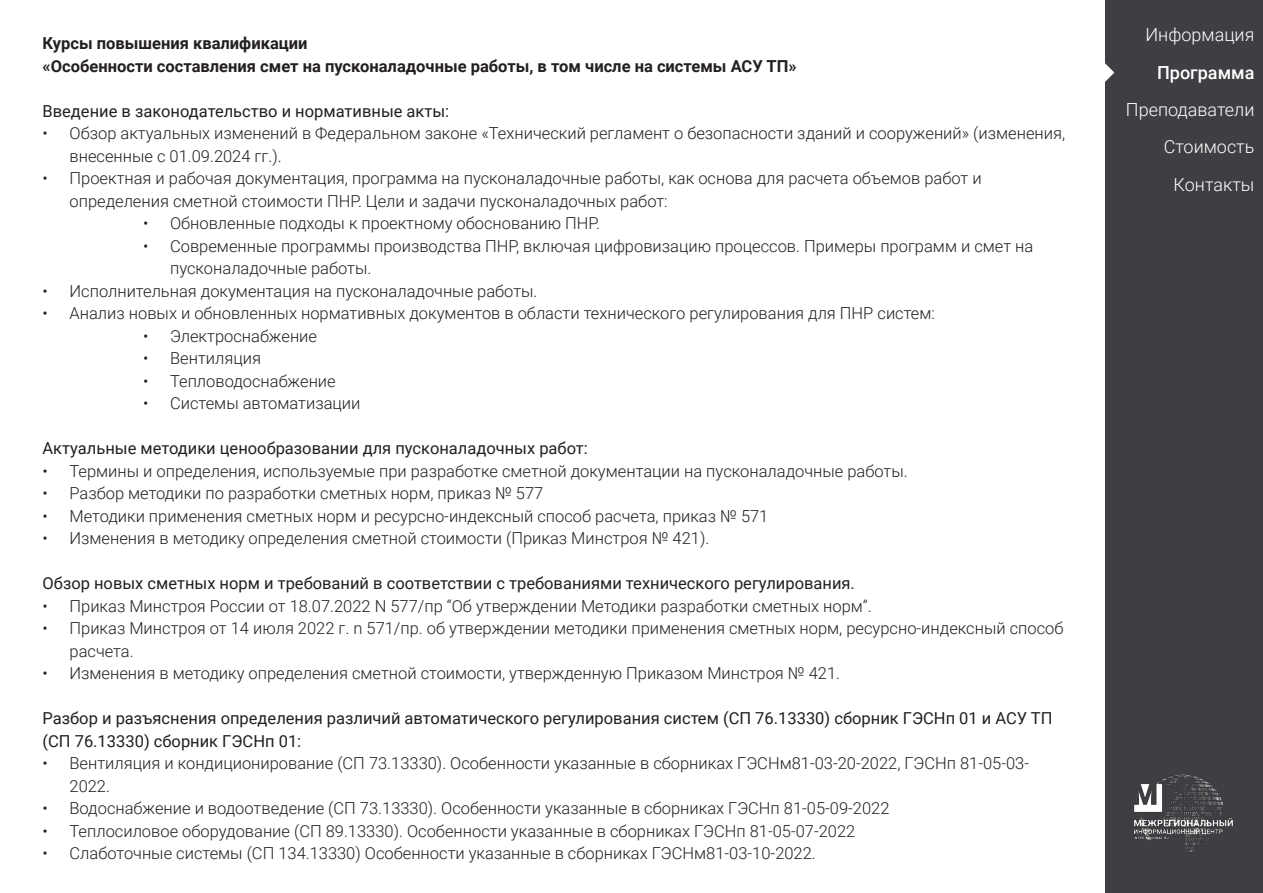
<style>
.page{position:relative;width:1263px;height:893px;background:#fff}
.page>*{position:absolute;margin:0;border:0;box-sizing:border-box;transform-origin:0 0}
.t1{font:300 18px/37.3px "Roboto";color:#fff;text-align:center}
.t2{font:500 18px "Roboto";color:#fff}
.t3{font:300 16.5px/22.5px "Roboto";color:#231f20}
.t4{font:16.5px/22.5px "Roboto";color:#231f20}
.t5{font:700 16.5px "Roboto";color:#231f20}
</style>
<div class="page">
<div style="left:1105px;top:0;width:158px;height:893px;background:#3d3f42"></div>
<svg style="left:1105px;top:63px;width:9px;height:19px"></svg>
<img style="left:1134px;top:774px;width:99px;height:78px">
<p class="t5" style="left:43px;top:32px;width:267px">Курсы повышения квалификации</p>
<p class="t5" style="left:43px;top:54px;width:756px">«Особенности составления смет на пусконаладочные работы, в том числе на системы АСУ ТП»</p>
<p class="t4" style="left:43px;top:99px;width:408px">Введение в законодательство и нормативные акты:</p>
<p class="t3" style="left:70px;top:121px;width:997px;text-indent:-27px">• Обзор актуальных изменений в Федеральном законе «Технический регламент о безопасности зданий и сооружений» (изменения, внесенные с 01.09.2024 гг.).</p>
<p class="t3" style="left:70px;top:166px;width:914px;text-indent:-27px">• Проектная и рабочая документация, программа на пусконаладочные работы, как основа для расчета объемов работ и определения сметной стоимости ПНР. Цели и задачи пусконаладочных работ:</p>
<p class="t3" style="left:143px;top:211px;width:458px">• Обновленные подходы к проектному обоснованию ПНР.</p>
<p class="t3" style="left:170px;top:234px;width:865px;text-indent:-27px">• Современные программы производства ПНР, включая цифровизацию процессов. Примеры программ и смет на пусконаладочные работы.</p>
<p class="t3" style="left:43px;top:279px;width:496px">• Исполнительная документация на пусконаладочные работы.</p>
<p class="t3" style="left:43px;top:301px;width:894px">• Анализ новых и обновленных нормативных документов в области технического регулирования для ПНР систем:</p>
<p class="t3" style="left:143px;top:324px;width:175px">• Электроснабжение</p>
<p class="t3" style="left:143px;top:346px;width:119px">• Вентиляция</p>
<p class="t3" style="left:143px;top:369px;width:194px">• Тепловодоснабжение</p>
<p class="t3" style="left:143px;top:391px;width:219px">• Системы автоматизации</p>
<p class="t4" style="left:43px;top:436px;width:547px">Актуальные методики ценообразовании для пусконаладочных работ:</p>
<p class="t3" style="left:43px;top:459px;width:867px">• Термины и определения, используемые при разработке сметной документации на пусконаладочные работы.</p>
<p class="t3" style="left:43px;top:481px;width:502px">• Разбор методики по разработки сметных норм, приказ № 577</p>
<p class="t3" style="left:43px;top:504px;width:727px">• Методики применения сметных норм и ресурсно-индексный способ расчета, приказ № 571</p>
<p class="t3" style="left:43px;top:526px;width:668px">• Изменения в методику определения сметной стоимости (Приказ Минстроя № 421).</p>
<p class="t4" style="left:43px;top:571px;width:814px">Обзор новых сметных норм и требований в соответствии с требованиями технического регулирования.</p>
<p class="t3" style="left:43px;top:594px;width:831px">• Приказ Минстроя России от 18.07.2022 N 577/пр “Об утверждении Методики разработки сметных норм”.</p>
<p class="t3" style="left:70px;top:616px;width:995px;text-indent:-27px">• Приказ Минстроя от 14 июля 2022 г. n 571/пр. об утверждении методики применения сметных норм, ресурсно-индексный способ расчета.</p>
<p class="t3" style="left:43px;top:661px;width:799px">• Изменения в методику определения сметной стоимости, утвержденную Приказом Минстроя № 421.</p>
<p class="t4" style="left:43px;top:706px;width:1011px">Разбор и разъяснения определения различий автоматического регулирования систем (СП 76.13330) сборник ГЭСНп 01 и АСУ ТП (СП 76.13330) сборник ГЭСНп 01:</p>
<p class="t3" style="left:70px;top:751px;width:961px;text-indent:-27px">• Вентиляция и кондиционирование (СП 73.13330). Особенности указанные в сборниках ГЭСНм81-03-20-2022, ГЭСНп 81-05-03-<br>2022.</p>
<p class="t3" style="left:43px;top:796px;width:848px">• Водоснабжение и водоотведение (СП 73.13330). Особенности указанные в сборниках ГЭСНп 81-05-09-2022</p>
<p class="t3" style="left:43px;top:819px;width:814px">• Теплосиловое оборудование (СП 89.13330). Особенности указанные в сборниках ГЭСНп 81-05-07-2022</p>
<p class="t3" style="left:43px;top:841px;width:775px">• Слаботочные системы (СП 134.13330) Особенности указанные в сборниках ГЭСНм81-03-10-2022.</p>
<p class="t1" style="left:1145px;top:15px;width:110px">Информация</p>
<p class="t2" style="left:1157px;top:60px;width:99px">Программа</p>
<p class="t1" style="left:1126px;top:90px;width:130px">Преподаватели</p>
<p class="t1" style="left:1164px;top:128px;width:92px">Стоимость<br>Контакты</p>
</div>
